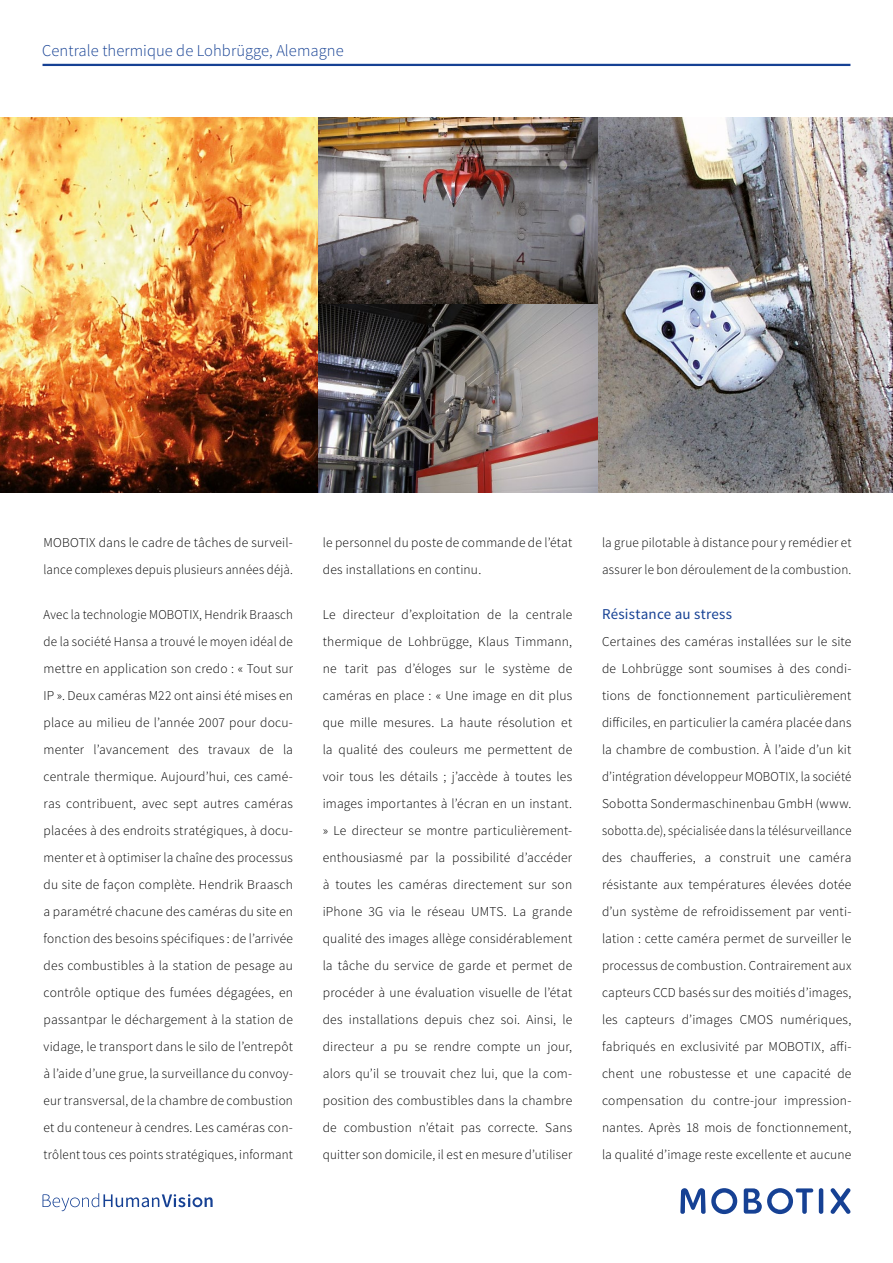
<style>
.page{position:relative;width:893px;height:1263px;background:#fff}
.page>*{position:absolute;margin:0;border:0;box-sizing:border-box;transform-origin:0 0}
.PageHeadline{font:300 16.5px "Source Sans Pro";letter-spacing:.005em;color:#164194}
._03_Zwischen_Head{font:15px "Source Sans Pro";letter-spacing:.015em;color:#164194}
._02_Body_Text{font:300 13.5px/27px "Source Sans Pro";letter-spacing:.015em;color:#000}
._02_Body_Text-2{font:300 13.5px/27px "Source Sans Pro";letter-spacing:.015em;color:#000;text-align:justify;scale:.95 1}
</style>
<div class="page">
<hr style="left:43px;top:64px;width:807px;height:2px;background:#164194">
<hr style="left:819px;top:1188px;width:4px;height:26px;background:#164194;border-radius:2px">
<svg style="left:831px;top:1188px;width:19px;height:26px"></svg>
<svg style="left:680px;top:1188px;width:57px;height:26px"></svg>
<svg style="left:744px;top:1188px;width:69px;height:26px"></svg>
<svg style="left:43px;top:1193px;width:170px;height:18px"></svg>
<img style="left:0;top:118px;width:893px;height:374px">
<p class="PageHeadline" style="left:42px;top:40px;width:303px">Centrale thermique de Lohbrügge, Alemagne</p>
<p class="_02_Body_Text" style="left:44px;top:529px;width:251px">MOBOTIX dans le cadre de tâches de surveil&shy;lance complexes depuis plusieurs années déjà.</p>
<p class="_02_Body_Text-2" style="left:44px;top:601px;width:264px">Avec la technologie MOBOTIX, Hendrik Braasch de la société Hansa a trouvé le moyen idéal de mettre en application son credo : « Tout sur IP ». Deux caméras M22 ont ainsi été mises en place au milieu de l’année 2007 pour docu&shy;menter l’avancement des travaux de la centrale thermique. Aujourd’hui, ces camé&shy;ras contribuent, avec sept autres caméras placées à des endroits stratégiques, à docu&shy;menter et à optimiser la chaîne des processus du site de façon complète. Hendrik Braasch a paramétré chacune des caméras du site en fonction des besoins spécifiques : de l’arrivée des combustibles à la station de pesage au contrôle optique des fumées dégagées, en passantpar le déchargement à la station de vidage, le transport dans le silo de l’entrepôt à l’aide d’une grue, la surveillance du convoy&shy;eur transversal, de la chambre de combustion et du conteneur à cendres. Les caméras con&shy;trôlent tous ces points stratégiques, informant</p>
<p class="_02_Body_Text" style="left:323px;top:529px;width:251px">le personnel du poste de commande de l’état des installations en continu.</p>
<p class="_02_Body_Text" style="left:323px;top:601px;width:251px;text-align:justify">Le directeur d’exploitation de la centrale thermique de Lohbrügge, Klaus Timmann, ne tarit pas d’éloges sur le système de caméras en place : « Une image en dit plus que mille mesures. La haute résolution et la qualité des couleurs me permettent de voir tous les détails ; j’accède à toutes les images importantes à l’écran en un instant. » Le directeur se montre particulièrement&shy;enthousiasmé par la possibilité d’accéder à toutes les caméras directement sur son iPhone 3G via le réseau UMTS. La grande qualité des images allège considérablement la tâche du service de garde et permet de procéder à une évaluation visuelle de l’état des installations depuis chez soi. Ainsi, le directeur a pu se rendre compte un jour, alors qu’il se trouvait chez lui, que la com&shy;position des combustibles dans la chambre de combustion n’était pas correcte. Sans quitter son domicile, il est en mesure d’utiliser</p>
<p class="_02_Body_Text" style="left:602px;top:529px;width:251px">la grue pilotable à distance pour y remédier et assurer le bon déroulement de la combustion.</p>
<p class="_03_Zwischen_Head" style="left:602px;top:604px;width:132px">Résistance au stress</p>
<p class="_02_Body_Text" style="left:602px;top:628px;width:251px;text-align:justify">Certaines des caméras installées sur le site de Lohbrügge sont soumises à des condi&shy;tions de fonctionnement particulièrement difficiles, en particulier la caméra placée dans la chambre de combustion. À l’aide d’un kit d’intégration développeur MOBOTIX, la société Sobotta Sondermaschinenbau GmbH (www. sobotta.de), spécialisée dans la télésurveillance des chaufferies, a construit une caméra résistante aux températures élevées dotée d’un système de refroidissement par venti&shy;lation : cette caméra permet de surveiller le processus de combustion. Contrairement aux capteurs CCD basés sur des moitiés d’images, les capteurs d’images CMOS numériques, fabriqués en exclusivité par MOBOTIX, affi&shy;chent une robustesse et une capacité de compensation du contre-jour impression&shy;nantes. Après 18 mois de fonctionnement, la qualité d’image reste excellente et aucune</p>
</div>
